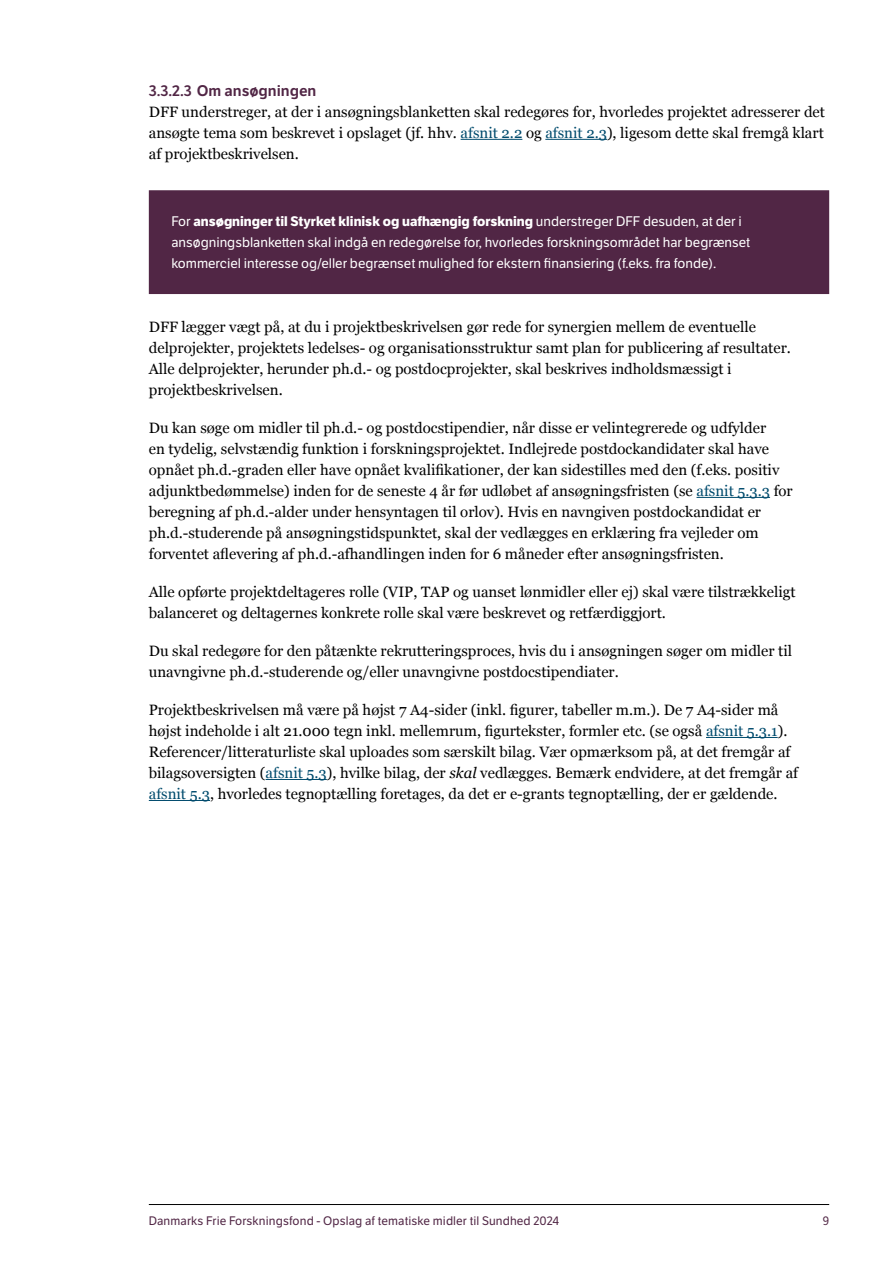
<style>
.page{position:relative;width:893px;height:1263px;background:#fff}
.page>*{position:absolute;margin:0;border:0;box-sizing:border-box;transform-origin:0 0}
.brød{font:15px/21px "Georgia";color:#000}
.Overskrift_4__H5_tag{font:15px "LFT Etica SB";color:#512645}
.box_txt{font:13.5px/21px "LFT Etica";color:#fff}
.t1{font:12px "LFT Etica";letter-spacing:.01em;color:#512645}
.s1{color:#004b6d}
.s2{font-weight:700}
.s3{font-style:italic}
</style>
<div class="page">
<hr style="left:149px;top:1204px;width:680px;height:1px;background:#000">
<hr style="left:461px;top:139px;width:61px;height:1px;background:#004b6d">
<hr style="left:545px;top:139px;width:62px;height:1px;background:#004b6d">
<hr style="left:696px;top:497px;width:74px;height:1px;background:#004b6d">
<hr style="left:706px;top:737px;width:72px;height:1px;background:#004b6d">
<hr style="left:266px;top:779px;width:61px;height:1px;background:#004b6d">
<hr style="left:149px;top:800px;width:61px;height:1px;background:#004b6d">
<div style="left:160px;top:201px;width:658px;height:82px;background:#512645"></div>
<div style="left:149px;top:190px;width:680px;height:104px;border:22px solid #512645"></div>
<h5 class="Overskrift_4__H5_tag" style="left:149px;top:82px;width:169px">3.3.2.3 Om ansøgningen</h5>
<p class="brød" style="left:149px;top:101px;width:678px;text-align:justify">DFF understreger, at der i ansøgningsblanketten skal redegøres for, hvorledes projektet adresserer det ansøgte tema som beskrevet i opslaget (jf. hhv. <span class="s1">afsnit 2.2</span> og <span class="s1">afsnit 2.3</span>), ligesom dette skal fremgå klart af projektbeskrivelsen.</p>
<p class="box_txt" style="left:171px;top:211px;width:581px">For <span class="s2">ansøgninger til Styrket klinisk og uafhængig forskning</span> understreger DFF desuden, at der i ansøgningsblanketten skal indgå en redegørelse for, hvorledes forskningsområdet har begrænset kommerciel interesse og/eller begrænset mulighed for ekstern finansiering (f.eks. fra fonde).</p>
<p class="brød" style="left:149px;top:316px;width:644px">DFF lægger vægt på, at du i projektbeskrivelsen gør rede for synergien mellem de eventuelle delprojekter, projektets ledelses- og organisationsstruktur samt plan for publicering af resultater.<br>Alle delprojekter, herunder ph.d.- og postdocprojekter, skal beskrives indholdsmæssigt i projektbeskrivelsen.</p>
<p class="brød" style="left:149px;top:417px;width:645px">Du kan søge om midler til ph.d.- og postdocstipendier, når disse er velintegrerede og udfylder<br>en tydelig, selvstændig funktion i forskningsprojektet. Indlejrede postdockandidater skal have opnået ph.d.-graden eller have opnået kvalifikationer, der kan sidestilles med den (f.eks. positiv adjunktbedømmelse) inden for de seneste 4 år før udløbet af ansøgningsfristen (se <span class="s1">afsnit 5.3.3</span> for beregning af ph.d.-alder under hensyntagen til orlov). Hvis en navngiven postdockandidat er ph.d.-studerende på ansøgningstidspunktet, skal der vedlægges en erklæring fra vejleder om forventet aflevering af ph.d.-afhandlingen inden for 6 måneder efter ansøgningsfristen.</p>
<p class="brød" style="left:149px;top:581px;width:648px">Alle opførte projektdeltageres rolle (VIP, TAP og uanset lønmidler eller ej) skal være tilstrækkeligt balanceret og deltagernes konkrete rolle skal være beskrevet og retfærdiggjort.</p>
<p class="brød" style="left:149px;top:640px;width:645px">Du skal redegøre for den påtænkte rekrutteringsproces, hvis du i ansøgningen søger om midler til unavngivne ph.d.-studerende og/eller unavngivne postdocstipendiater.</p>
<p class="brød" style="left:149px;top:699px;width:651px">Projektbeskrivelsen må være på højst 7 A4-sider (inkl. figurer, tabeller m.m.). De 7 A4-sider må højst indeholde i alt 21.000 tegn inkl. mellemrum, figurtekster, formler etc. (se også <span class="s1">afsnit 5.3.1</span>).<br>Referencer/litteraturliste skal uploades som særskilt bilag. Vær opmærksom på, at det fremgår af bilagsoversigten (<span class="s1">afsnit 5.3</span>), hvilke bilag, der <span class="s3">skal</span> vedlægges. Bemærk endvidere, at det fremgår af <span class="s1">afsnit 5.3</span>, hvorledes tegnoptælling foretages, da det er e-grants tegnoptælling, der er gældende.</p>
<p class="t1" style="left:149px;top:1214px;width:412px">Danmarks Frie Forskningsfond - Opslag af tematiske midler til Sundhed 2024</p>
<p class="t1" style="left:823px;top:1214px;width:8px">9</p>
</div>
